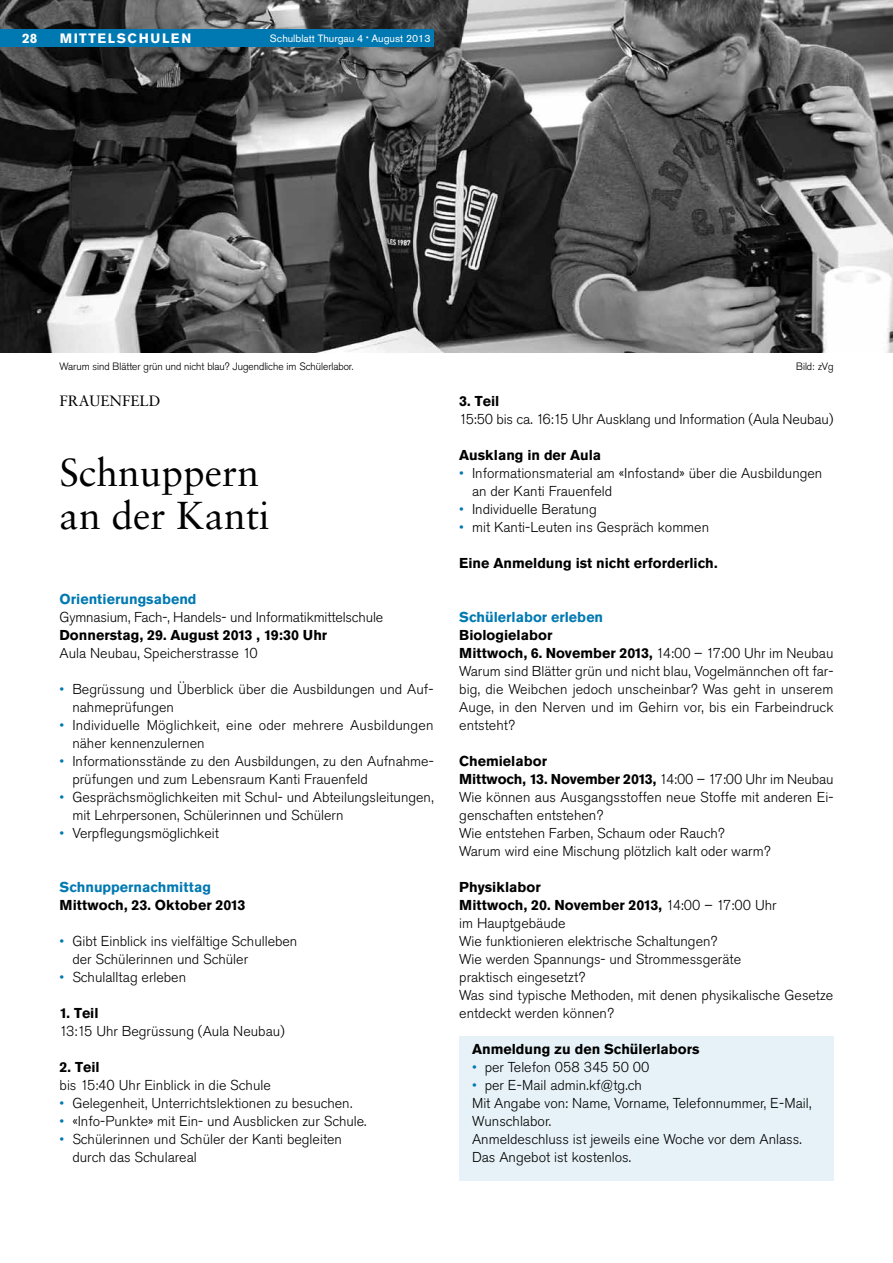
<style>
.page{position:relative;width:893px;height:1263px;background:#fff}
.page>*{position:absolute;margin:0;border:0;box-sizing:border-box;transform-origin:0 0}
.t1{font:39px/43.5px "Sabon";color:#000}
.t2{font:15px "Sabon";color:#000}
.t3{font:300 14.25px/18px "Akzidenz Grotesk BQ";color:#000}
.t4{font:700 14.25px "Akzidenz Grotesk BQ";color:#000}
.t5{font:700 14.25px "Akzidenz Grotesk BQ";color:#0079b2}
.t6{font:700 13.5px "Akzidenz Grotesk BQ";color:#fff}
.t7{font:300 10.5px "Akzidenz Grotesk";color:#000}
.t8{font:10.5px "Akzidenz Grotesk BQ";color:#fff}
.s1{font-size:7.5px}
.s2{color:#0079b2}
.s3{font-weight:700}
</style>
<div class="page">
<img style="left:0;top:0;width:893px;height:352px">
<div style="left:0;top:30px;width:434px;height:17px;background:#0079b2"></div>
<div style="left:459px;top:1036px;width:374px;height:144px;background:#e6f2f7"></div>
<p class="t6" style="left:22px;top:31px;width:17px">28</p>
<p class="t6" style="left:60px;top:31px;width:25px">Mittelsch</p>
<p class="t6" style="left:151px;top:31px;width:22px">ulen</p>
<p class="t8" style="left:270px;top:32px;width:162px">Schulblatt Thurgau 4 <span class="s1">•</span> August 2013</p>
<p class="t7" style="left:60px;top:360px;width:296px">Warum sind Blätter grün und nicht blau? Jugendliche im Schülerlabor.</p>
<p class="t7" style="left:796px;top:360px;width:39px">Bild: zVg</p>
<p class="t2" style="left:60px;top:392px;width:41px">Frauenfeld</p>
<h1 class="t1" style="left:60px;top:450px;width:212px">Schnuppern an der Kanti</h1>
<p class="t5" style="left:60px;top:591px;width:138px">Orientierungsabend</p>
<p class="t3" style="left:60px;top:608px;width:325px">Gymnasium, Fach-, Handels- und Informatikmittelschule</p>
<p class="t4" style="left:60px;top:627px;width:269px">Donnerstag, 29. August 2013 , 19:30 Uhr</p>
<p class="t3" style="left:60px;top:644px;width:200px">Aula Neubau, Speicherstrasse 10</p>
<p class="t3" style="left:72px;top:680px;width:363px;text-indent:-13px"><span class="s2">•</span> Begrüssung und Überblick über die Ausbildungen und Auf&shy;nahmeprüfungen</p>
<p class="t3" style="left:72px;top:716px;width:363px;text-indent:-13px"><span class="s2">•</span> Individuelle Möglichkeit, eine oder mehrere Ausbildungen näher kennenzulernen</p>
<p class="t3" style="left:72px;top:752px;width:363px;text-indent:-13px"><span class="s2">•</span> Informationsstände zu den Ausbildungen, zu den Aufnahme&shy;prüfungen und zum Lebensraum Kanti Frauenfeld</p>
<p class="t3" style="left:72px;top:788px;width:363px;text-indent:-13px"><span class="s2">•</span> Gesprächsmöglichkeiten mit Schul- und Abteilungsleitungen, mit Lehrpersonen, Schülerinnen und Schülern</p>
<p class="t3" style="left:60px;top:824px;width:161px"><span class="s2">•</span> Verpflegungsmöglichkeit</p>
<p class="t5" style="left:60px;top:879px;width:153px">Schnuppernachmittag</p>
<p class="t4" style="left:60px;top:897px;width:187px">Mittwoch, 23. Oktober 2013</p>
<p class="t3" style="left:72px;top:932px;width:227px;text-indent:-13px"><span class="s2">•</span> Gibt Einblick ins vielfältige Schulleben der Schülerinnen und Schüler</p>
<p class="t3" style="left:60px;top:968px;width:128px"><span class="s2">•</span> Schulalltag erleben</p>
<p class="t4" style="left:60px;top:1005px;width:41px">1. Teil</p>
<p class="t3" style="left:60px;top:1022px;width:227px">13:15 Uhr Begrüssung (Aula Neubau)</p>
<p class="t4" style="left:60px;top:1059px;width:42px">2. Teil</p>
<p class="t3" style="left:60px;top:1076px;width:213px">bis 15:40 Uhr Einblick in die Schule</p>
<p class="t3" style="left:60px;top:1094px;width:294px"><span class="s2">•</span> Gelegenheit, Unterrichtslektionen zu besuchen.</p>
<p class="t3" style="left:60px;top:1112px;width:309px"><span class="s2">•</span> «Info-Punkte» mit Ein- und Ausblicken zur Schule.</p>
<p class="t3" style="left:72px;top:1130px;width:271px;text-indent:-13px"><span class="s2">•</span> Schülerinnen und Schüler der Kanti begleiten durch das Schulareal</p>
<p class="t4" style="left:459px;top:393px;width:42px">3. Teil</p>
<p class="t3" style="left:459px;top:410px;width:376px">15:50 bis ca. 16:15 Uhr Ausklang und Information (Aula Neubau)</p>
<p class="t4" style="left:459px;top:447px;width:143px">Ausklang in der Aula</p>
<p class="t3" style="left:472px;top:464px;width:352px;text-indent:-13px"><span class="s2">•</span> Informationsmaterial am «Infostand» über die Ausbildungen an der Kanti Frauenfeld</p>
<p class="t3" style="left:459px;top:500px;width:139px"><span class="s2">•</span> Individuelle Beratung</p>
<p class="t3" style="left:459px;top:518px;width:251px"><span class="s2">•</span> mit Kanti-Leuten ins Gespräch kommen</p>
<p class="t4" style="left:459px;top:555px;width:260px">Eine Anmeldung ist nicht erforderlich.</p>
<p class="t5" style="left:459px;top:609px;width:145px">Schülerlabor erleben</p>
<p class="t3" style="left:459px;top:626px;width:376px"><span class="s3">Biologielabor<br>Mittwoch, 6. November 2013,</span> 14:00 – 17:00 Uhr im Neubau Warum sind Blätter grün und nicht blau, Vogelmännchen oft far&shy;big, die Weibchen jedoch unscheinbar? Was geht in unserem Auge, in den Nerven und im Gehirn vor, bis ein Farbeindruck entsteht?</p>
<p class="t3" style="left:459px;top:752px;width:376px"><span class="s3">Chemielabor<br>Mittwoch, 13. November 2013,</span> 14:00 – 17:00 Uhr im Neubau Wie können aus Ausgangsstoffen neue Stoffe mit anderen Ei&shy;genschaften entstehen?<br>Wie entstehen Farben, Schaum oder Rauch?<br>Warum wird eine Mischung plötzlich kalt oder warm?</p>
<p class="t3" style="left:459px;top:878px;width:376px"><span class="s3">Physiklabor<br>Mittwoch, 20. November 2013,</span> 14:00 – 17:00 Uhr<br>im Hauptgebäude<br>Wie funktionieren elektrische Schaltungen?<br>Wie werden Spannungs- und Strommessgeräte<br>praktisch eingesetzt?<br>Was sind typische Methoden, mit denen physikalische Gesetze entdeckt werden können?</p>
<p class="t4" style="left:472px;top:1041px;width:229px">Anmeldung zu den Schülerlabors</p>
<p class="t3" style="left:472px;top:1058px;width:179px"><span class="s2">•</span> per Telefon 058 345 50 00</p>
<p class="t3" style="left:472px;top:1076px;width:341px"><span class="s2">•</span> per E-Mail admin.kf@tg.ch<br>Mit Angabe von: Name, Vorname, Telefonnummer, E-Mail, Wunschlabor.<br>Anmeldeschluss ist jeweils eine Woche vor dem Anlass.<br>Das Angebot ist kostenlos.</p>
</div>
